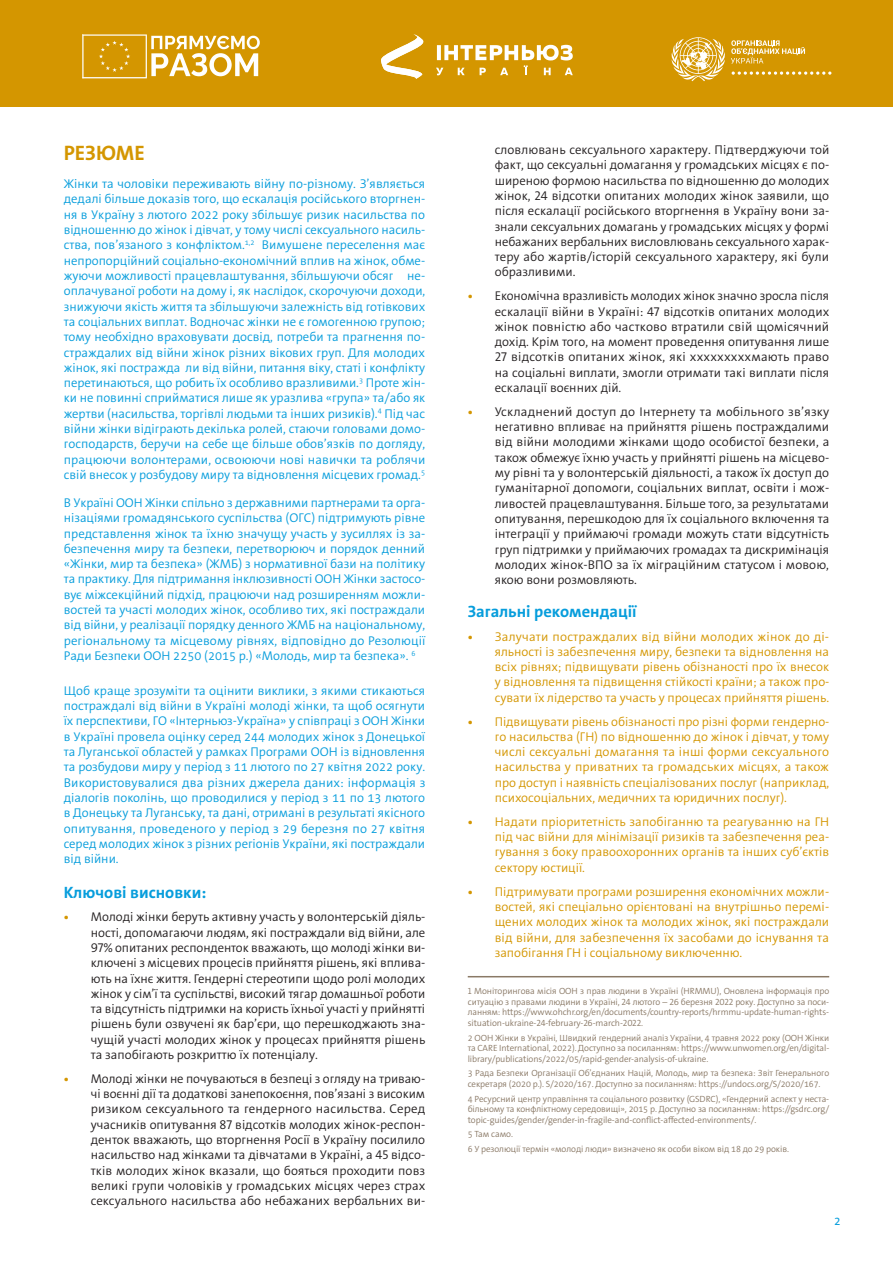
<style>
.page{position:relative;width:893px;height:1263px;background:#fff}
.page>*{position:absolute;margin:0;border:0;box-sizing:border-box;transform-origin:0 0}
.Оглавление_осн{font:700 21px "The Sans";color:#d49600}
.t1{font:700 16.5px "The Sans";color:#069ddc}
.t2{font:300 12.75px/15.3px "The Sans";letter-spacing:-.005em;color:#069ddc;text-align:justify}
.t3{font:300 12.75px/15.3px "The Sans";color:#231f20;text-align:justify}
.t4{font:300 12.75px/15.3px "The Sans";color:#d49600;text-align:justify}
.t5{font:12px "The Sans";color:#069ddc}
.footnote{font:300 9px/10.5px "The Sans";letter-spacing:-.01em;color:#8a7966;text-align:justify}
.s1{font-weight:700;font-size:12px;color:#d49600}
.s2{font-weight:700;font-size:12px}
</style>
<div class="page">
<hr style="left:468px;top:976px;width:361px;height:1px;background:#8a7966">
<div style="left:0;top:0;width:893px;height:107px;background:#d49600"></div>
<svg style="left:82px;top:34px;width:178px;height:44px"></svg>
<svg style="left:381px;top:34px;width:43px;height:45px"></svg>
<svg style="left:436px;top:45px;width:137px;height:30px"></svg>
<svg style="left:671px;top:37px;width:160px;height:44px"></svg>
<p class="Оглавление_осн" style="left:64px;top:140px;width:83px">РЕЗЮМЕ</p>
<p class="t2" style="left:64px;top:176px;width:363px">Жінки та чоловіки переживають війну по-різному. З’являється дедалі більше доказів того, що ескалація російського вторгнен&shy;ня в Україну з лютого 2022 року збільшує ризик насильства по відношенню до жінок і дівчат, у тому числі сексуального насиль&shy;ства, пов’язаного з конфліктом.<sup>1,2</sup> Вимушене переселення має непропорційний соціально-економічний вплив на жінок, обме&shy;жуючи можливості працевлаштування, збільшуючи обсяг не&shy;оплачуваної роботи на дому і, як наслідок, скорочуючи доходи, знижуючи якість життя та збільшуючи залежність від готівкових та соціальних виплат. Водночас жінки не є гомогенною групою; тому необхідно враховувати досвід, потреби та прагнення по&shy;страждалих від війни жінок різних вікових груп. Для молодих жінок, які постражда ли від війни, питання віку, статі і конфлікту перетинаються, що робить їх особливо вразливими.<sup>3</sup> Проте жін&shy;ки не повинні сприйматися лише як уразлива «група» та/або як жертви (насильства, торгівлі людьми та інших ризиків).<sup>4</sup> Під час війни жінки відіграють декілька ролей, стаючи головами домо&shy;господарств, беручи на себе ще більше обов’язків по догляду, працюючи волонтерами, освоюючи нові навички та роблячи свій внесок у розбудову миру та відновлення місцевих громад.<sup>5</sup></p>
<p class="t2" style="left:64px;top:495px;width:363px">В Україні ООН Жінки спільно з державними партнерами та орга&shy;нізаціями громадянського суспільства (ОГС) підтримують рівне представлення жінок та їхню значущу участь у зусиллях із за&shy;безпечення миру та безпеки, перетворююч и порядок денний «Жінки, мир та безпека» (ЖМБ) з нормативної бази на політику та практику. Для підтримання інклюзивності ООН Жінки застосо&shy;вує міжсекційний підхід, працюючи над розширенням можли&shy;востей та участі молодих жінок, особливо тих, які постраждали від війни, у реалізації порядку денного ЖМБ на національному, регіональному та місцевому рівнях, відповідно до Резолюції Ради Безпеки ООН 2250 (2015 р.) «Молодь, мир та безпека». <sup>6</sup></p>
<p class="t2" style="left:64px;top:683px;width:363px">Щоб краще зрозуміти та оцінити виклики, з якими стикаються постраждалі від війни в Україні молоді жінки, та щоб осягнути їх перспективи, ГО «Інтерньюз-Україна» у співпраці з ООН Жінки в Україні провела оцінку серед 244 молодих жінок з Донецької та Луганської областей у рамках Програми ООН із відновлення та розбудови миру у період з 11 лютого по 27 квітня 2022 року.<br>Використовувалися два різних джерела даних: інформація з діалогів поколінь, що проводилися у період з 11 по 13 лютого в Донецьку та Луганську, та дані, отримані в результаті якісного опитування, проведеного у період з 29 березня по 27 квітня серед молодих жінок з різних регіонів України, які постраждали від війни.</p>
<p class="t1" style="left:64px;top:881px;width:144px">Ключові висновки:</p>
<p class="t3" style="left:91px;top:909px;width:336px;text-indent:-27px"><span class="s1">•</span> Молоді жінки беруть активну участь у волонтерській діяль&shy;ності, допомагаючи людям, які постраждали від війни, але 97% опитаних респонденток вважають, що молоді жінки ви&shy;ключені з місцевих процесів прийняття рішень, які вплива&shy;ють на їхнє життя. Гендерні стереотипи щодо ролі молодих жінок у сім’ї та суспільстві, високий тягар домашньої роботи та відсутність підтримки на користь їхньої участі у прийнятті рішень були озвучені як бар’єри, що перешкоджають зна&shy;чущій участі молодих жінок у процесах прийняття рішень та запобігають розкриттю їх потенціалу.</p>
<p class="t3" style="left:91px;top:1071px;width:336px;text-indent:-27px"><span class="s1">•</span> Молоді жінки не почуваються в безпеці з огляду на триваю&shy;чі воєнні дії та додаткові занепокоєння, пов’язані з високим ризиком сексуального та гендерного насильства. Серед учасників опитування 87 відсотків молодих жінок-респон&shy;денток вважають, що вторгнення Росії в Україну посилило насильство над жінками та дівчатами в Україні, а 45 відсо&shy;тків молодих жінок вказали, що бояться проходити повз великі групи чоловіків у громадських місцях через страх сексуального насильства або небажаних вербальних ви-</p>
<p class="t3" style="left:495px;top:142px;width:336px">словлювань сексуального характеру. Підтверджуючи той факт, що сексуальні домагання у громадських місцях є по&shy;ширеною формою насильства по відношенню до молодих жінок, 24 відсотки опитаних молодих жінок заявили, що після ескалації російського вторгнення в Україну вони за&shy;знали сексуальних домагань у громадських місцях у формі небажаних вербальних висловлювань сексуального харак&shy;теру або жартів/історій сексуального характеру, які були образливими.</p>
<p class="t3" style="left:495px;top:288px;width:336px;text-indent:-27px"><span class="s1">•</span> Економічна вразливість молодих жінок значно зросла після ескалації війни в Україні: 47 відсотків опитаних молодих жінок повністю або частково втратили свій щомісячний дохід. Крім того, на момент проведення опитування лише 27 відсотків опитаних жінок, які xxxxxxxxxмають право на соціальні виплати, змогли отримати такі виплати після ескалації воєнних дій.</p>
<p class="t3" style="left:495px;top:404px;width:336px;text-indent:-27px"><span class="s1">•</span> Ускладнений доступ до Інтернету та мобільного зв’язку негативно впливає на прийняття рішень постраждалими від війни молодими жінками щодо особистої безпеки, а також обмежує їхню участь у прийнятті рішень на місцево&shy;му рівні та у волонтерській діяльності, а також їх доступ до гуманітарної допомоги, соціальних виплат, освіти і мож&shy;ливостей працевлаштування. Більше того, за результатами опитування, перешкодою для їх соціального включення та інтеграції у приймаючі громади можуть стати відсутність груп підтримки у приймаючих громадах та дискримінація молодих жінок-ВПО за їх міграційним статусом і мовою, якою вони розмовляють.</p>
<p class="t1" style="left:468px;top:600px;width:170px">Загальні рекомендації</p>
<p class="t4" style="left:495px;top:629px;width:336px;text-indent:-27px"><span class="s2">•</span> Залучати постраждалих від війни молодих жінок до ді&shy;яльності із забезпечення миру, безпеки та відновлення на всіх рівнях; підвищувати рівень обізнаності про їх внесок у відновлення та підвищення стійкості країни; а також про&shy;сувати їх лідерство та участь у процесах прийняття рішень.</p>
<p class="t4" style="left:495px;top:714px;width:336px;text-indent:-27px"><span class="s2">•</span> Підвищувати рівень обізнаності про різні форми гендерно&shy;го насильства (ГН) по відношенню до жінок і дівчат, у тому числі сексуальні домагання та інші форми сексуального насильства у приватних та громадських місцях, а також про доступ і наявність спеціалізованих послуг (наприклад, психосоціальних, медичних та юридичних послуг).</p>
<p class="t4" style="left:495px;top:814px;width:336px;text-indent:-27px"><span class="s2">•</span> Надати пріоритетність запобіганню та реагуванню на ГН під час війни для мінімізації ризиків та забезпечення реа&shy;гування з боку правоохоронних органів та інших суб’єктів сектору юстиції.</p>
<p class="t4" style="left:495px;top:884px;width:336px;text-indent:-27px"><span class="s2">•</span> Підтримувати програми розширення економічних можли&shy;востей, які спеціально орієнтовані на внутрішньо перемі&shy;щених молодих жінок та молодих жінок, які постраждали від війни, для забезпечення їх засобами до існування та запобігання ГН і соціальному виключенню.</p>
<p class="footnote" style="left:468px;top:986px;width:363px">1 Моніторингова місія ООН з прав людини в Україні (HRMMU), Оновлена інформація про ситуацію з правами людини в Україні, 24 лютого – 26 березня 2022 року. Доступно за поси&shy;ланням: https://www.ohchr.org/en/documents/country-reports/hrmmu-update-human-rights&shy;situation-ukraine-24-february-26-march-2022.</p>
<p class="footnote" style="left:468px;top:1032px;width:363px">2 ООН Жінки в Україні, Швидкий гендерний аналіз України, 4 травня 2022 року (ООН Жінки та CARE International, 2022). Доступно за посиланням: https://www.unwomen.org/en/digital&shy;library/publications/2022/05/rapid-gender-analysis-of-ukraine.</p>
<p class="footnote" style="left:468px;top:1068px;width:363px">3 Рада Безпеки Організації Об’єднаних Націй, Молодь, мир та безпека: Звіт Генерального секретаря (2020 р.). S/2020/167. Доступно за посиланням: https://undocs.org/S/2020/167.</p>
<p class="footnote" style="left:468px;top:1093px;width:363px">4 Ресурсний центр управління та соціального розвитку (GSDRC), «Гендерний аспект у неста&shy;більному та конфліктному середовищі», 2015 р. Доступно за посиланням: https://gsdrc.org/ topic-guides/gender/gender-in-fragile-and-conflict-affected-environments/.</p>
<p class="footnote" style="left:468px;top:1129px;width:47px">5 Там само.</p>
<p class="footnote" style="left:468px;top:1144px;width:323px">6 У резолюції термін «молоді люди» визначено як особи віком від 18 до 29 років.</p>
<p class="t5" style="left:834px;top:1213px;width:8px">2</p>
</div>
